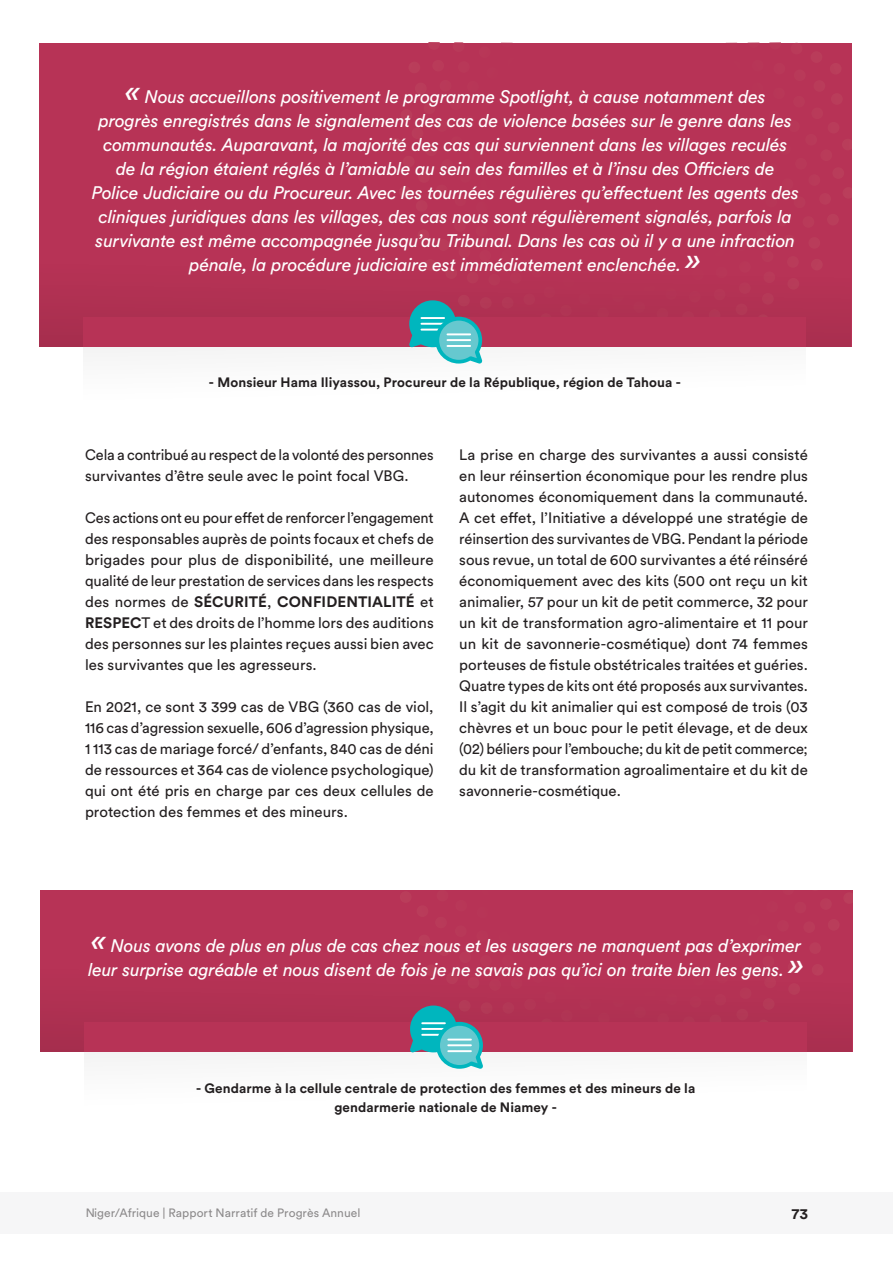
<style>
.page{position:relative;width:893px;height:1263px;background:#fff}
.page>*{position:absolute;margin:0;border:0;box-sizing:border-box;transform-origin:0 0}
.t1{font:italic 18px/24px "Circular Std";letter-spacing:-.01em;color:#fff;text-align:center}
.t2{font:15px/21px "Circular Std";color:#231f20;text-align:justify}
.t3{font:700 15px "Circular Std";color:#231f20}
.t4{font:700 13.5px/20px "Circular Std";letter-spacing:.005em;color:#231f20;text-align:center}
.t5{font:12px "Circular Std";letter-spacing:.005em;color:#231f20}
.s1{font-size:31.5px}
.s2{font-weight:700}
</style>
<div class="page">
<div style="left:0;top:1192px;width:893px;height:41px;background:#f6f6f7"></div>
<div style="left:40px;top:43px;width:812px;height:303px;background:#b73356"></div>
<div style="left:40px;top:890px;width:813px;height:162px;background:#b73356"></div>
<svg style="left:409px;top:300px;width:73px;height:64px"></svg>
<hr style="left:447px;top:333px;width:23px;height:2px;background:#fff">
<hr style="left:447px;top:339px;width:23px;height:2px;background:#fff">
<hr style="left:447px;top:345px;width:23px;height:2px;background:#fff">
<svg style="left:410px;top:1005px;width:73px;height:64px"></svg>
<hr style="left:448px;top:1038px;width:23px;height:2px;background:#fff">
<hr style="left:448px;top:1044px;width:23px;height:2px;background:#fff">
<hr style="left:448px;top:1050px;width:23px;height:2px;background:#fff">
<p class="t1" style="left:92px;top:84px;width:709px"><span class="s1">«</span> Nous accueillons positivement le programme Spotlight, à cause notamment des<br>progrès enregistrés dans le signalement des cas de violence basées sur le genre dans les communautés. Auparavant, la majorité des cas qui surviennent dans les villages reculés de la région étaient réglés à l’amiable au sein des familles et à l’insu des Officiers de Police Judiciaire ou du Procureur. Avec les tournées régulières qu’effectuent les agents des cliniques juridiques dans les villages, des cas nous sont régulièrement signalés, parfois la survivante est même accompagnée jusqu’au Tribunal. Dans les cas où il y a une infraction pénale, la procédure judiciaire est immédiatement enclenchée. <span class="s1">»</span></p>
<p class="t4" style="left:209px;top:372px;width:474px">- Monsieur Hama Iliyassou, Procureur de la République, région de Tahoua -</p>
<p class="t2" style="left:85px;top:444px;width:350px">Cela a contribué au respect de la volonté des personnes survivantes d’être seule avec le point focal VBG.</p>
<p class="t2" style="left:85px;top:507px;width:350px">Ces actions ont eu pour effet de renforcer l’engagement des responsables auprès de points focaux et chefs de brigades pour plus de disponibilité, une meilleure qualité de leur prestation de services dans les respects des normes de <span class="s2">SÉCURITÉ</span>, <span class="s2">CONFIDENTIALITÉ</span> et <span class="s2">RESPEC</span>T et des droits de l’homme lors des auditions des personnes sur les plaintes reçues aussi bien avec les survivantes que les agresseurs.</p>
<p class="t2" style="left:85px;top:696px;width:350px">En 2021, ce sont 3 399 cas de VBG (360 cas de viol, 116 cas d’agression sexuelle, 606 d’agression physique, 1 113 cas de mariage forcé/ d’enfants, 840 cas de déni de ressources et 364 cas de violence psychologique) qui ont été pris en charge par ces deux cellules de protection des femmes et des mineurs.</p>
<p class="t2" style="left:459px;top:444px;width:350px">La prise en charge des survivantes a aussi consisté en leur réinsertion économique pour les rendre plus autonomes économiquement dans la communauté.<br>A cet effet, l’Initiative a développé une stratégie de réinsertion des survivantes de VBG. Pendant la période sous revue, un total de 600 survivantes a été réinséré économiquement avec des kits (500 ont reçu un kit animalier, 57 pour un kit de petit commerce, 32 pour un kit de transformation agro-alimentaire et 11 pour un kit de savonnerie-cosmétique) dont 74 femmes porteuses de fistule obstétricales traitées et guéries.<br>Quatre types de kits ont été proposés aux survivantes.<br>Il s’agit du kit animalier qui est composé de trois (03 chèvres et un bouc pour le petit élevage, et de deux (02) béliers pour l’embouche; du kit de petit commerce; du kit de transformation agroalimentaire et du kit de savonnerie-cosmétique.</p>
<p class="t1" style="left:88px;top:933px;width:718px;text-align:left"><span class="s1">«</span> Nous avons de plus en plus de cas chez nous et les usagers ne manquent pas d’exprimer leur surprise agréable et nous disent de fois je ne savais pas qu’ici on traite bien les gens. <span class="s1">»</span></p>
<p class="t4" style="left:196px;top:1077px;width:501px">- Gendarme à la cellule centrale de protection des femmes et des mineurs de la gendarmerie nationale de Niamey -</p>
<p class="t5" style="left:85px;top:1206px;width:277px">Niger/Afrique | Rapport Narratif de Progrès Annuel</p>
<p class="t3" style="left:792px;top:1203px;width:18px">73</p>
</div>
